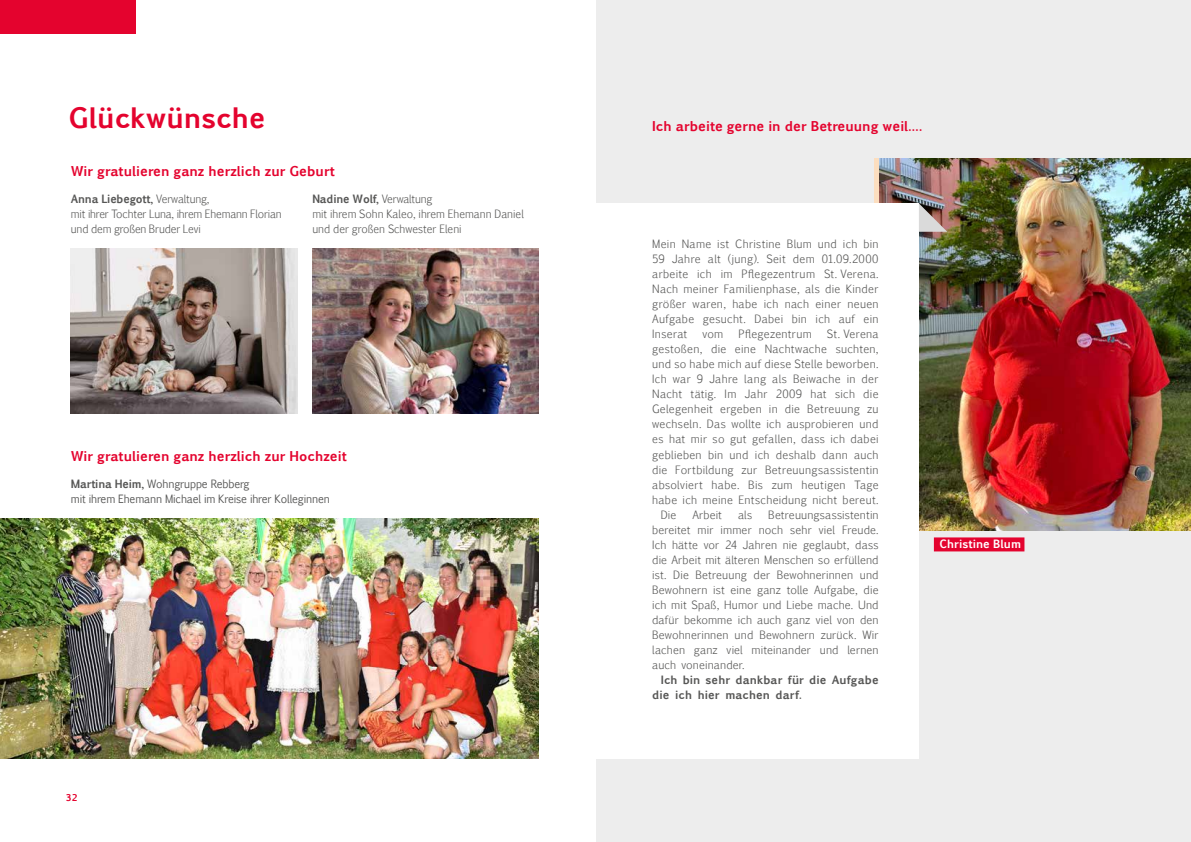
<style>
.page{position:relative;width:1191px;height:842px;background:#fff}
.page>*{position:absolute;margin:0;border:0;box-sizing:border-box;transform-origin:0 0}
.t1{font:700 27px "Pigiarniq";color:#e4032e}
.t2{font:700 13px "Pigiarniq";color:#e4032e}
.t3{font:300 11px/15px "Pigiarniq";letter-spacing:.02em;color:#575756;text-align:justify}
.t4{font:300 11px/15px "Pigiarniq";letter-spacing:-.015em;color:#575756}
.t5{font:300 11px/15px "Pigiarniq";color:#575756}
.t6{font:11px/15px "Pigiarniq";letter-spacing:-.015em;color:#575756}
.t7{font:700 11px/15px "Pigiarniq";letter-spacing:.005em;color:#575756}
.t8{font:700 11px "Pigiarniq";color:#fff}
.t9{font:700 9px "Pigiarniq";color:#e4032e}
.s1{font-weight:700}
</style>
<div class="page">
<div style="left:596px;top:0;width:595px;height:842px;background:#ededed"></div>
<img style="left:879px;top:158px;width:312px;height:372px">
<div style="left:595px;top:203px;width:324px;height:555px;background:#fff"></div>
<svg style="left:919px;top:203px;width:28px;height:29px"></svg>
<div style="left:934px;top:537px;width:90px;height:14px;background:#e4032e"></div>
<img style="left:71px;top:248px;width:226px;height:165px">
<img style="left:312px;top:248px;width:227px;height:165px">
<img style="left:0;top:518px;width:539px;height:240px">
<div style="left:0;top:0;width:136px;height:34px;background:#e4032e"></div>
<h1 class="t1" style="left:69px;top:99px;width:198px">Glückwünsche</h1>
<p class="t2" style="left:71px;top:162px;width:266px">Wir gratulieren ganz herzlich zur Geburt</p>
<p class="t4" style="left:71px;top:191px;width:212px"><span class="s1">Anna Liebegott,</span> Verwaltung,<br>mit ihrer Tochter Luna, ihrem Ehemann Florian und dem großen Bruder Levi</p>
<p class="t5" style="left:312px;top:191px;width:213px"><span class="s1">Nadine Wolf,</span> Verwaltung<br>mit ihrem Sohn Kaleo, ihrem Ehemann Daniel und der großen Schwester Eleni</p>
<p class="t2" style="left:71px;top:447px;width:277px">Wir gratulieren ganz herzlich zur Hochzeit</p>
<p class="t6" style="left:71px;top:477px;width:260px"><span class="s1">Martina Heim,</span> Wohngruppe Rebberg<br>mit ihrem Ehemann Michael im Kreise ihrer Kolleginnen</p>
<p class="t9" style="left:66px;top:791px;width:13px">32</p>
<p class="t2" style="left:652px;top:117px;width:271px">Ich arbeite gerne in der Betreuung weil….</p>
<p class="t3" style="left:652px;top:236px;width:228px">Mein Name ist Christine Blum und ich bin 59 Jahre alt (jung). Seit dem 01.09.2000 arbeite ich im Pflegezentrum St. Verena.<br>Nach meiner Familienphase, als die Kinder größer waren, habe ich nach einer neuen Aufgabe gesucht. Dabei bin ich auf ein Inserat</p>
<p class="t3" style="left:702px;top:326px;width:22px">vom</p>
<p class="t3" style="left:738px;top:326px;width:75px">Pflegezentrum</p>
<p class="t3" style="left:827px;top:326px;width:53px">St. Verena</p>
<p class="t3" style="left:652px;top:341px;width:228px">gestoßen, die eine Nachtwache suchten,</p>
<p class="t3" style="left:652px;top:356px;width:228px">und so habe mich auf diese Stelle beworben.</p>
<p class="t3" style="left:652px;top:371px;width:228px">Ich war 9 Jahre lang als Beiwache in der</p>
<p class="t3" style="left:652px;top:386px;width:228px">Nacht tätig. Im Jahr 2009 hat sich die</p>
<p class="t3" style="left:652px;top:401px;width:228px">Gelegenheit ergeben in die Betreuung zu</p>
<p class="t3" style="left:652px;top:416px;width:228px">wechseln. Das wollte ich ausprobieren und</p>
<p class="t3" style="left:652px;top:431px;width:228px">es hat mir so gut gefallen, dass ich dabei</p>
<p class="t3" style="left:652px;top:446px;width:228px">geblieben bin und ich deshalb dann auch</p>
<p class="t3" style="left:652px;top:461px;width:228px">die Fortbildung zur Betreuungsassistentin</p>
<p class="t3" style="left:652px;top:476px;width:228px">absolviert habe. Bis zum heutigen Tage</p>
<p class="t3" style="left:652px;top:491px;width:228px">habe ich meine Entscheidung nicht bereut.</p>
<p class="t3" style="left:660px;top:507px;width:17px">Die</p>
<p class="t3" style="left:692px;top:507px;width:31px">Arbeit</p>
<p class="t3" style="left:738px;top:507px;width:16px">als</p>
<p class="t3" style="left:652px;top:507px;width:228px;text-indent:116px">Betreuungsassistentin bereitet mir immer noch sehr viel Freude.<br>Ich hätte vor 24 Jahren nie geglaubt, dass die Arbeit mit älteren Menschen so erfüllend ist. Die Betreuung der Bewohnerinnen und Bewohnern ist eine ganz tolle Aufgabe, die ich mit Spaß, Humor und Liebe mache. Und dafür bekomme ich auch ganz viel von den Bewohnerinnen und Bewohnern zurück. Wir lachen ganz viel miteinander und lernen auch voneinander.</p>
<p class="t7" style="left:652px;top:672px;width:228px;text-indent:9px">Ich bin sehr dankbar für die Aufgabe die ich hier machen darf.</p>
<p class="t8" style="left:939px;top:536px;width:83px">Christine Blum</p>
</div>
